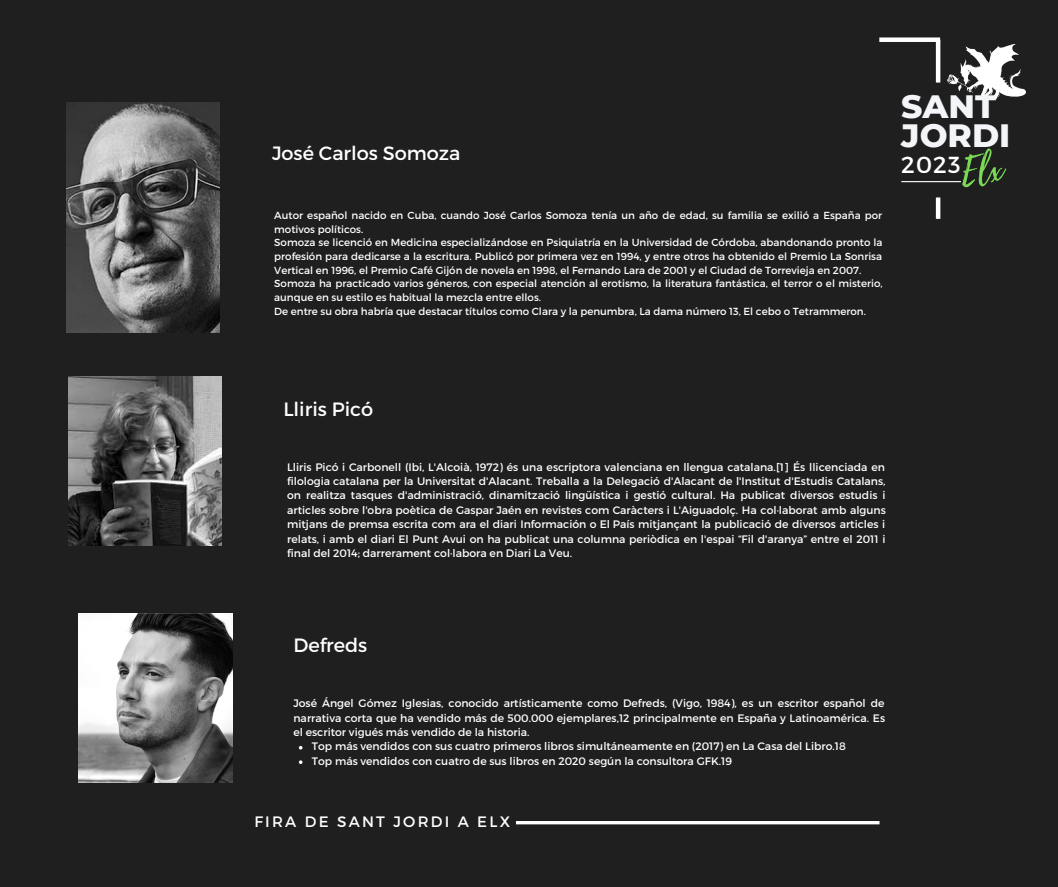
<style>
.page{position:relative;width:1058px;height:887px;background:#fff}
.page>*{position:absolute;margin:0;border:0;box-sizing:border-box;transform-origin:0 0}
.t1{font:800 33px/29px "Montserrat";color:#f3f5f9}
.t2{font:23.25px "Montserrat";color:#fff}
.t3{font:19.2px "Montserrat";color:#fff}
.t4{font:15.15px "Montserrat";letter-spacing:.15em;color:#fff}
.t5{font:10.8px/14.4px "Montserrat";color:#fff;text-align:justify}
.t6{font:10.2px/13.6px "Montserrat";color:#fff}
</style>
<div class="page">
<div style="left:0;top:0;width:1058px;height:886px;background:#1f1f1f"></div>
<hr style="left:516px;top:821px;width:363px;height:3px;background:#fff">
<img style="left:69px;top:377px;width:153px;height:168px">
<img style="left:79px;top:613px;width:153px;height:169px">
<svg style="left:299px;top:760px;width:3px;height:4px"></svg>
<hr style="left:901px;top:181px;width:60px;height:1px;background:#fff">
<div style="left:879px;top:37px;width:61px;height:5px;background:#fff"></div>
<img style="left:934px;top:37px;width:92px;height:63px">
<img style="left:934px;top:148px;width:73px;height:71px">
<img style="left:67px;top:102px;width:153px;height:231px">
<h3 class="t3" style="left:272px;top:141px;width:190px">José Carlos Somoza</h3>
<p class="t6" style="left:274px;top:208px;width:610px">Autor español nacido en Cuba, cuando José Carlos Somoza tenía un año de edad, su familia se exilió a España por motivos políticos.<br>Somoza se licenció en Medicina especializándose en Psiquiatría en la Universidad de Córdoba, abandonando pronto la profesión para dedicarse a la escritura. Publicó por primera vez en 1994, y entre otros ha obtenido el Premio La Sonrisa Vertical en 1996, el Premio Café Gijón de novela en 1998, el Fernando Lara de 2001 y el Ciudad de Torrevieja en 2007.<br>Somoza ha practicado varios géneros, con especial atención al erotismo, la literatura fantástica, el terror o el misterio, aunque en su estilo es habitual la mezcla entre ellos.<br>De entre su obra habría que destacar títulos como Clara y la penumbra, La dama número 13, El cebo o Tetrammeron.</p>
<h1 class="t1" style="left:901px;top:92px;width:111px">SANT<br>JORDI</h1>
<h2 class="t2" style="left:901px;top:149px;width:61px">2023</h2>
<h3 class="t3" style="left:283px;top:396px;width:91px">Lliris Picó</h3>
<p class="t5" style="left:287px;top:459px;width:600px">Lliris Picó i Carbonell (Ibi, L'Alcoià, 1972) és una escriptora valenciana en llengua catalana.[1] És llicenciada en filologia catalana per la Universitat d'Alacant. Treballa a la Delegació d'Alacant de l'Institut d'Estudis Catalans, on realitza tasques d'administració, dinamització lingüística i gestió cultural. Ha publicat diversos estudis i articles sobre l'obra poètica de Gaspar Jaén en revistes com Caràcters i L'Aiguadolç. Ha col·laborat amb alguns mitjans de premsa escrita com ara el diari Información o El País mitjançant la publicació de diversos articles i relats, i amb el diari El Punt Avui on ha publicat una columna periòdica en l'espai “Fil d'aranya” entre el 2011 i final del 2014; darrerament col·labora en Diari La Veu.</p>
<h3 class="t3" style="left:293px;top:633px;width:75px">Defreds</h3>
<p class="t5" style="left:293px;top:695px;width:593px">José Ángel Gómez Iglesias, conocido artísticamente como Defreds, (Vigo, 1984), es un escritor español de narrativa corta que ha vendido más de 500.000 ejemplares,12 principalmente en España y Latinoamérica. Es el escritor vigués más vendido de la historia.</p>
<p class="t5" style="left:312px;top:738px;width:535px">Top más vendidos con sus cuatro primeros libros simultáneamente en (2017) en La Casa del Libro.18<br>Top más vendidos con cuatro de sus libros en 2020 según la consultora GFK.19</p>
<h3 class="t4" style="left:254px;top:811px;width:257px">FIRA DE SANT JORDI A ELX</h3>
</div>
